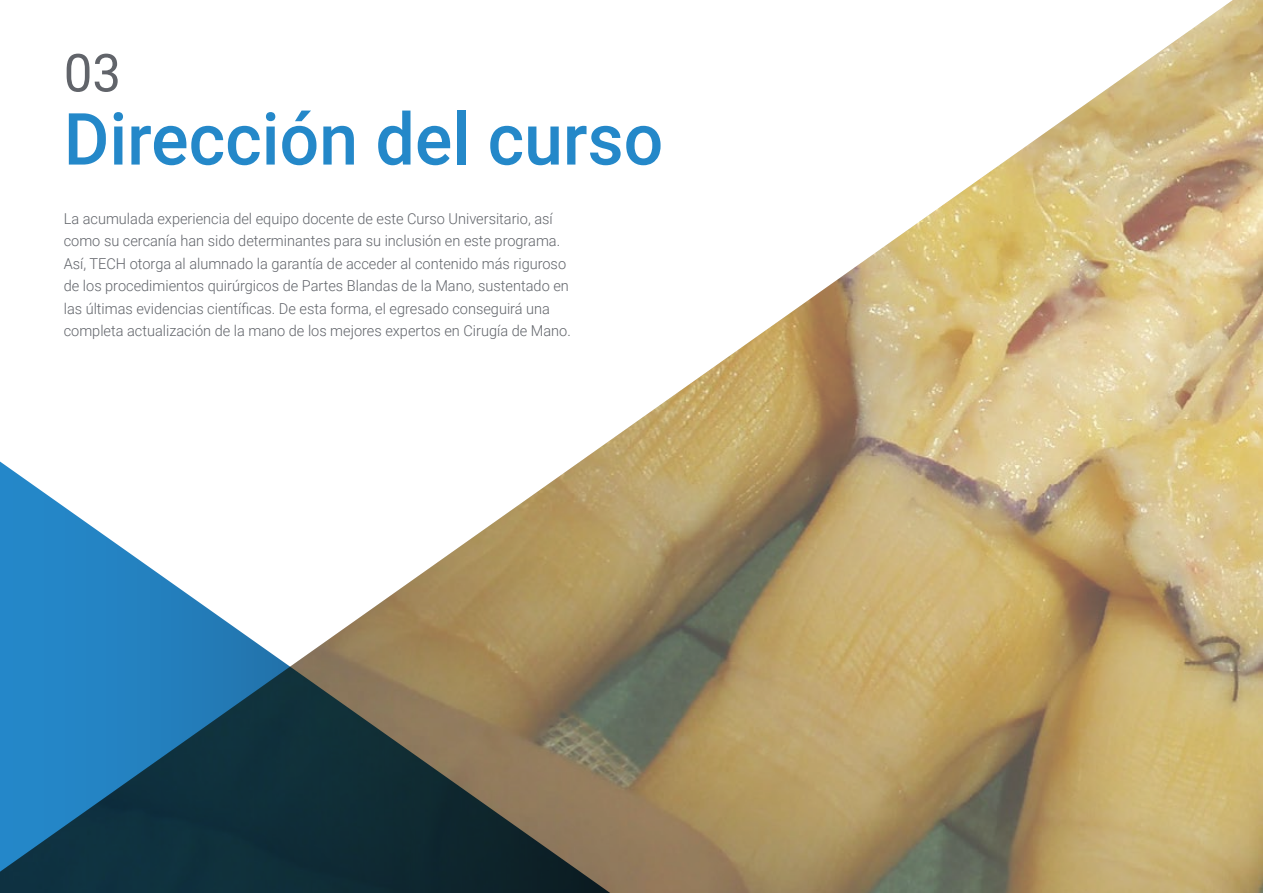
<style>
.page{position:relative;width:1263px;height:893px;background:#fff}
.page>*{position:absolute;margin:0;border:0;box-sizing:border-box;transform-origin:0 0}
.t1{font:500 72px "Roboto";color:#2488c9}
.t2{font:52.5px "Roboto";color:#61646a}
.t3{font:300 15px/22.5px "Roboto";color:#61646a}
</style>
<div class="page">
<img style="left:602px;top:0;width:661px;height:893px">
<svg style="left:0;top:446px;width:640px;height:447px"></svg>
<h2 class="t2" style="left:64px;top:36px;width:59px">03</h2>
<h1 class="t1" style="left:64px;top:89px;width:601px">Dirección del curso</h1>
<p class="t3" style="left:64px;top:207px;width:508px">La acumulada experiencia del equipo docente de este Curso Universitario, así como su cercanía han sido determinantes para su inclusión en este programa.<br>Así, TECH otorga al alumnado la garantía de acceder al contenido más riguroso de los procedimientos quirúrgicos de Partes Blandas de la Mano, sustentado en las últimas evidencias científicas. De esta forma, el egresado conseguirá una completa actualización de la mano de los mejores expertos en Cirugía de Mano.</p>
</div>
